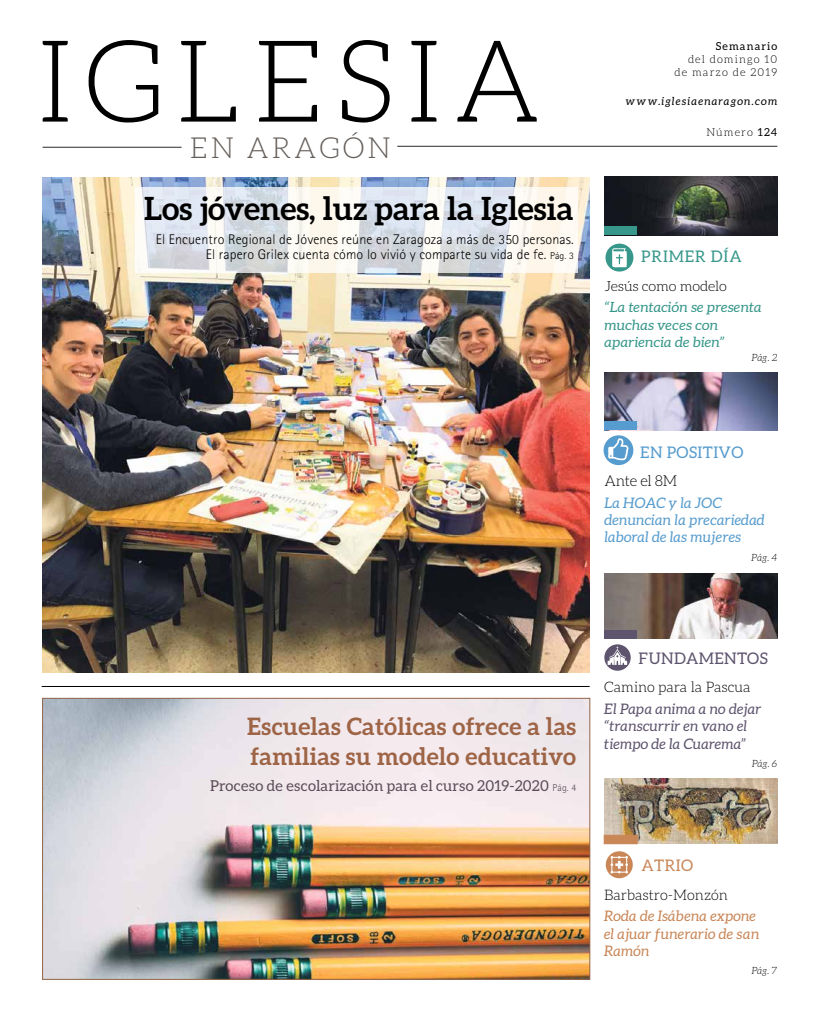
<style>
.page{position:relative;width:820px;height:1021px;background:#fff}
.page>*{position:absolute;margin:0;border:0;box-sizing:border-box;transform-origin:0 0}
.t1{font:300 114px "Aleo";letter-spacing:.1em;color:#000}
.t2{font:700 32px "Aleo";color:#000}
.t3{font:300 29px "Aleo";letter-spacing:.1em;color:#66605c}
.t4{font:700 24px/30px "Aleo";letter-spacing:.01em;color:#9e6446}
.t5{font:16px "Aleo";letter-spacing:.025em;color:#5e546e}
.t6{font:16px "Aleo";letter-spacing:.025em;color:#579cce}
.t7{font:16px "Aleo";letter-spacing:.05em;color:#37978a}
.t8{font:16px "Aleo";letter-spacing:.025em;color:#c98758}
.t9{font:15px "Aleo";letter-spacing:.01em;color:#5c4b58}
.t10{font:300 15px "Aleo";letter-spacing:-.02em;color:#000}
.t11{font:italic 14.5px/17.3px "Aleo";letter-spacing:.01em;color:#5e546e}
.t12{font:italic 14.5px/17.3px "Aleo";letter-spacing:.01em;color:#579cce}
.t13{font:italic 14.5px/17.3px "Aleo";letter-spacing:.01em;color:#c98758}
.t14{font:300 14.5px "Aleo";color:#000}
.t15{font:300 14px/15px "Rotis Sans Serif";letter-spacing:.01em;color:#000;text-align:right}
.t16{font:italic 14px/17.3px "Aleo";letter-spacing:.01em;color:#37978a;scale:1.04 1}
.t17{font:300 14px "Aleo";letter-spacing:-.01em;color:#000;scale:1.04 1}
.t18{font:300 11px/13.2px "Aleo";letter-spacing:.1em;color:#000;text-align:right}
.t19{font:italic 11px "Aleo";letter-spacing:.1em;color:#000}
.t20{font:11px "Aleo";letter-spacing:.1em;color:#000}
.t21{font:italic 300 10px "Aleo";letter-spacing:-.01em;color:#000}
.s1{font-weight:400}
.s2{font-size:10px}
.s3{font-family:"Rotis Sans Serif";font-weight:300;font-size:10px}
</style>
<div class="page">
<svg style="left:604px;top:644px;width:26px;height:26px"></svg>
<svg style="left:603px;top:435px;width:30px;height:30px"></svg>
<hr style="left:43px;top:147px;width:138px;height:1px;background:#000">
<hr style="left:397px;top:146px;width:380px;height:1px;background:#000">
<img style="left:42px;top:177px;width:547px;height:495px">
<hr style="left:42px;top:686px;width:547px;height:1px;background:#000">
<img style="left:44px;top:699px;width:544px;height:278px">
<div style="left:42px;top:697px;width:548px;height:282px;border:1px solid #93654a"></div>
<svg style="left:605px;top:851px;width:27px;height:27px"></svg>
<svg style="left:605px;top:243px;width:28px;height:28px"></svg>
<img style="left:604px;top:176px;width:173px;height:59px">
<div style="left:604px;top:226px;width:33px;height:9px;background:#37978a"></div>
<img style="left:604px;top:372px;width:173px;height:58px">
<div style="left:604px;top:421px;width:33px;height:9px;background:#579cce"></div>
<img style="left:604px;top:573px;width:173px;height:65px">
<div style="left:604px;top:630px;width:33px;height:8px;background:#5e546e"></div>
<img style="left:604px;top:778px;width:173px;height:65px">
<div style="left:603px;top:834px;width:34px;height:10px;background:#c98758;border:1px solid #c98758"></div>
<svg style="left:135px;top:187px;width:442px;height:86px"></svg>
<h1 class="t1" style="left:37px;top:20px;width:505px">IGLESIA</h1>
<h3 class="t3" style="left:190px;top:132px;width:202px">EN ARAGÓN</h3>
<p class="t18" style="left:706px;top:126px;width:72px">Número <span class="s1">124</span></p>
<p class="t20" style="left:715px;top:40px;width:63px">Semanario</p>
<p class="t18" style="left:674px;top:53px;width:104px">del domingo 10 de marzo de 2019</p>
<p class="t19" style="left:625px;top:95px;width:153px">www.iglesiaenaragon.com</p>
<h2 class="t2" style="left:144px;top:190px;width:430px">Los jóvenes, luz para la Iglesia</h2>
<p class="t15" style="left:156px;top:232px;width:419px">El Encuentro Regional de Jóvenes reúne en Zaragoza a más de 350 personas.<br>El rapero Grilex cuenta cómo lo vivió y comparte su vida de fe. <span class="s2">Pág. 3</span></p>
<p class="t7" style="left:641px;top:247px;width:102px">PRIMER DÍA</p>
<p class="t17" style="left:604px;top:278px;width:119px">Jesús como modelo</p>
<p class="t16" style="left:604px;top:298px;width:152px">“La tentación se presenta muchas veces con apariencia de bien”</p>
<p class="t21" style="left:751px;top:352px;width:27px">Pág. 2</p>
<p class="t6" style="left:640px;top:443px;width:105px">EN POSITIVO</p>
<p class="t10" style="left:604px;top:472px;width:74px">Ante el 8M</p>
<p class="t12" style="left:604px;top:493px;width:162px">La HOAC y la JOC denuncian la precariedad laboral de las mujeres</p>
<p class="t21" style="left:751px;top:552px;width:28px">Pág. 4</p>
<h3 class="t4" style="left:247px;top:710px;width:330px">Escuelas Católicas ofrece a las familias su modelo educativo</h3>
<p class="t9" style="left:210px;top:777px;width:367px">Proceso de escolarización para el curso 2019-2020 <span class="s3">Pág. 4</span></p>
<p class="t5" style="left:638px;top:649px;width:131px">FUNDAMENTOS</p>
<p class="t14" style="left:604px;top:679px;width:148px">Camino para la Pascua</p>
<p class="t11" style="left:604px;top:700px;width:158px">El Papa anima a no dejar “transcurrir en vano el tiempo de la Cuarema”</p>
<p class="t21" style="left:751px;top:758px;width:27px">Pág. 6</p>
<p class="t8" style="left:641px;top:856px;width:53px">ATRIO</p>
<p class="t14" style="left:604px;top:886px;width:125px">Barbastro-Monzón</p>
<p class="t13" style="left:604px;top:907px;width:157px">Roda de Isábena expone el ajuar funerario de san<br>Ramón</p>
<p class="t21" style="left:751px;top:965px;width:27px">Pág. 7</p>
</div>
